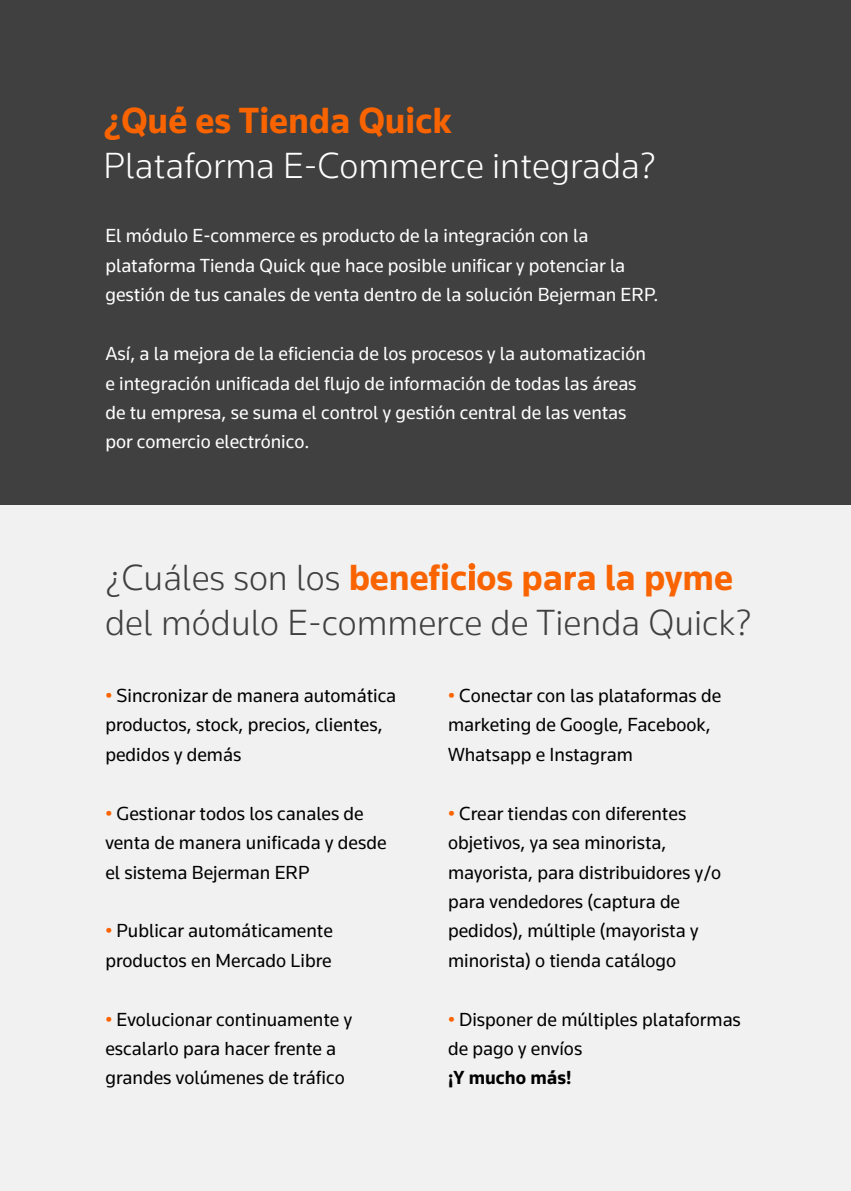
<style>
.page{position:relative;width:851px;height:1191px;background:#fff}
.page>*{position:absolute;margin:0;border:0;box-sizing:border-box;transform-origin:0 0}
.t1{font:300 37.5px/45px "Knowledge 2017";color:#404040}
.t2{font:300 37.5px "Knowledge 2017";color:#fff}
.t3{font:700 37.5px "Knowledge 2017";color:#fa6400}
.t4{font:19.5px/29.4px "Knowledge 2017";color:#000}
.t5{font:19.5px/29.4px "Knowledge 2017";color:#fff}
.t6{font:700 19.5px "Knowledge 2017";color:#000}
.s1{font-weight:700;color:#fa6400}
.s2{font-family:"Knowledge";font-weight:500;color:#fa6400}
.s3{color:#fa6400}
</style>
<div class="page">
<div style="left:0;top:492px;width:850px;height:699px;background:#f1f1f1"></div>
<div style="left:0;top:0;width:850px;height:505px;background:#404040"></div>
<h1 class="t3" style="left:104px;top:98px;width:349px">¿Qué es Tienda Quick</h1>
<h1 class="t2" style="left:104px;top:143px;width:554px">Plataforma E-Commerce integrada?</h1>
<p class="t5" style="left:105px;top:221px;width:554px">El módulo E-commerce es producto de la integración con la plataforma Tienda Quick que hace posible unificar y potenciar la gestión de tus canales de venta dentro de la solución Bejerman ERP.</p>
<p class="t5" style="left:105px;top:338px;width:542px">Así, a la mejora de la eficiencia de los procesos y la automatización e integración unificada del flujo de información de todas las áreas de tu empresa, se suma el control y gestión central de las ventas por comercio electrónico.</p>
<h1 class="t1" style="left:105px;top:554px;width:648px">¿Cuáles son los <span class="s1">benefic</span><span class="s2">i</span><span class="s1">os para la pyme </span>del módulo E-commerce de Tienda Quick?</h1>
<p class="t4" style="left:105px;top:680px;width:292px"><span class="s3">•</span> Sincronizar de manera automática productos, stock, precios, clientes, pedidos y demás</p>
<p class="t4" style="left:105px;top:798px;width:282px"><span class="s3">•</span> Gestionar todos los canales de venta de manera unificada y desde el sistema Bejerman ERP</p>
<p class="t4" style="left:105px;top:915px;width:229px"><span class="s3">•</span> Publicar automáticamente productos en Mercado Libre</p>
<p class="t4" style="left:105px;top:1004px;width:248px"><span class="s3">•</span> Evolucionar continuamente y escalarlo para hacer frente a grandes volúmenes de tráfico</p>
<p class="t4" style="left:448px;top:680px;width:274px"><span class="s3">•</span> Conectar con las plataformas de marketing de Google, Facebook,<br>Whatsapp e Instagram</p>
<p class="t4" style="left:448px;top:798px;width:275px"><span class="s3">•</span> Crear tiendas con diferentes objetivos, ya sea minorista, mayorista, para distribuidores y/o para vendedores (captura de pedidos), múltiple (mayorista y minorista) o tienda catálogo</p>
<p class="t4" style="left:448px;top:1004px;width:294px"><span class="s3">•</span> Disponer de múltiples plataformas de pago y envíos</p>
<p class="t6" style="left:448px;top:1066px;width:125px">¡Y mucho más!</p>
</div>
